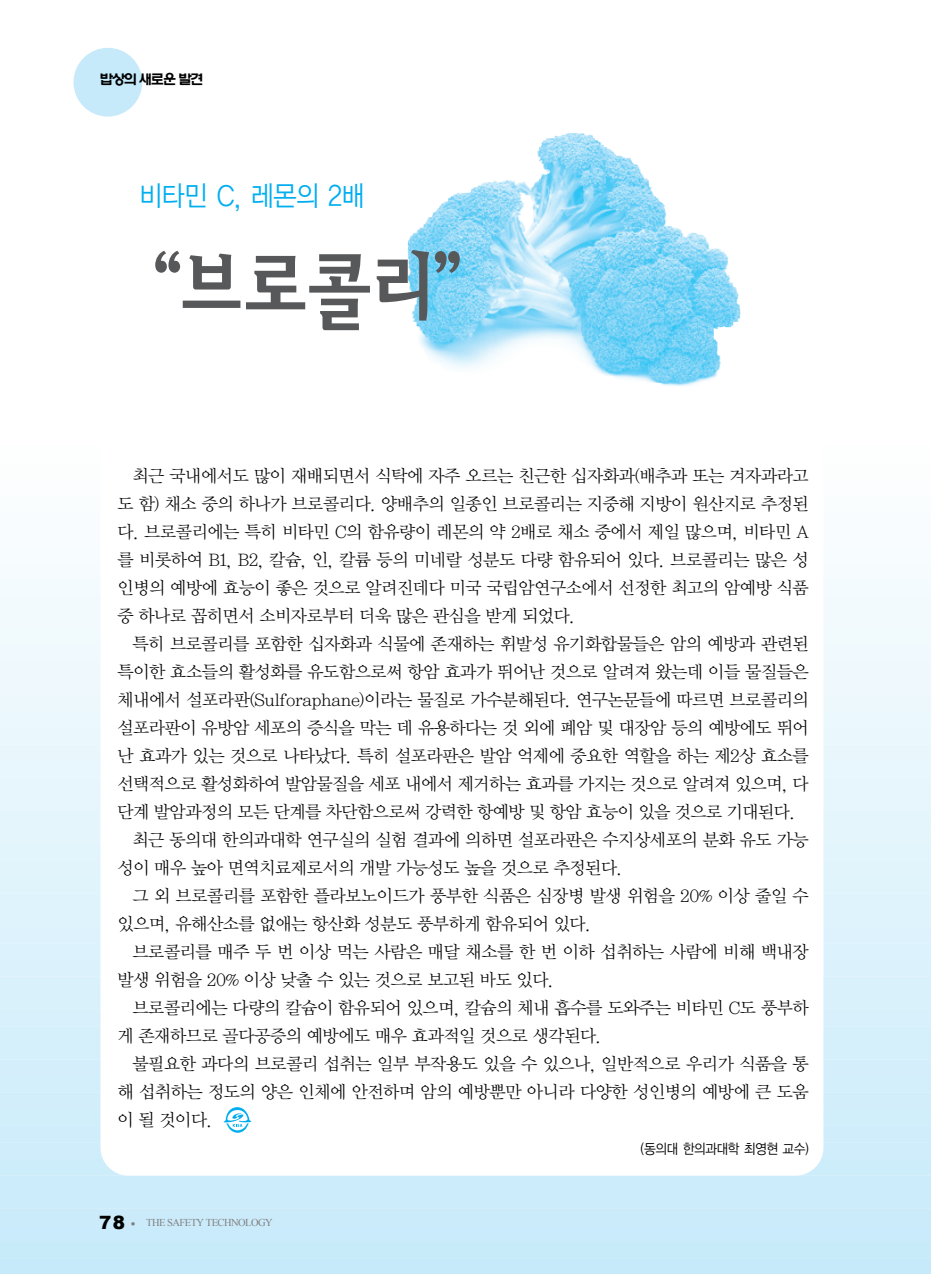
<style>
.page{position:relative;width:931px;height:1274px;background:#fff}
.page>*{position:absolute;margin:0;border:0;box-sizing:border-box;transform-origin:0 0}
.t1{font:84px "Bird M";color:#57585a;scale:.9 1}
.t2{font:28px "YGO12";letter-spacing:-.11em;color:#00aeef;scale:.9 1}
.t3{font:17.5px/28px "Y Mj O12";letter-spacing:-.095em;color:#000;text-align:justify}
.t4{font:14px "YGO12";letter-spacing:-.11em;color:#000;scale:.9 1}
.t5{font:700 14px "HY Wul Nun";letter-spacing:-.13em;color:#000}
.t6{font:10.5px "Times New Roman";letter-spacing:-.05em;color:#808080}
.s1{font-family:"Arial";font-weight:900;font-size:18.38px;color:#000}
</style>
<div class="page">
<div style="left:0;top:1258px;width:931px;height:16px;background:#c7eafa"></div>
<div style="left:0;top:1241px;width:931px;height:18px;background:#c8ebfa"></div>
<div style="left:0;top:1225px;width:931px;height:17px;background:#caebfb"></div>
<div style="left:0;top:1208px;width:931px;height:18px;background:#cbebfb"></div>
<div style="left:0;top:1192px;width:931px;height:17px;background:#ccecfb"></div>
<div style="left:0;top:1175px;width:931px;height:18px;background:#cdecfb"></div>
<div style="left:0;top:1158px;width:931px;height:18px;background:#ceedfb"></div>
<div style="left:0;top:1142px;width:931px;height:17px;background:#cfedfb"></div>
<div style="left:0;top:1125px;width:931px;height:18px;background:#d0edfb"></div>
<div style="left:0;top:1109px;width:931px;height:17px;background:#d1eefb"></div>
<div style="left:0;top:1092px;width:931px;height:18px;background:#d2eefb"></div>
<div style="left:0;top:1076px;width:931px;height:17px;background:#d3effb"></div>
<div style="left:0;top:1059px;width:931px;height:18px;background:#d4effb"></div>
<div style="left:0;top:1042px;width:931px;height:18px;background:#d5effb"></div>
<div style="left:0;top:1026px;width:931px;height:17px;background:#d6f0fb"></div>
<div style="left:0;top:1009px;width:931px;height:18px;background:#d7f0fb"></div>
<div style="left:0;top:993px;width:931px;height:17px;background:#d8f1fb"></div>
<div style="left:0;top:976px;width:931px;height:18px;background:#d9f1fb"></div>
<div style="left:0;top:959px;width:931px;height:18px;background:#dbf2fc"></div>
<div style="left:0;top:943px;width:931px;height:18px;background:#dcf2fc"></div>
<div style="left:0;top:926px;width:931px;height:18px;background:#ddf2fc"></div>
<div style="left:0;top:910px;width:931px;height:17px;background:#def3fc"></div>
<div style="left:0;top:893px;width:931px;height:18px;background:#dff3fc"></div>
<div style="left:0;top:877px;width:931px;height:17px;background:#e0f4fc"></div>
<div style="left:0;top:860px;width:931px;height:18px;background:#e1f4fc"></div>
<div style="left:0;top:843px;width:931px;height:18px;background:#e2f4fc"></div>
<div style="left:0;top:827px;width:931px;height:18px;background:#e4f5fc"></div>
<div style="left:0;top:810px;width:931px;height:18px;background:#e5f5fc"></div>
<div style="left:0;top:794px;width:931px;height:17px;background:#e6f6fc"></div>
<div style="left:0;top:777px;width:931px;height:18px;background:#e7f6fd"></div>
<div style="left:0;top:761px;width:931px;height:17px;background:#e8f6fd"></div>
<div style="left:0;top:744px;width:931px;height:18px;background:#e9f7fd"></div>
<div style="left:0;top:727px;width:931px;height:18px;background:#eaf7fd"></div>
<div style="left:0;top:711px;width:931px;height:17px;background:#ebf8fd"></div>
<div style="left:0;top:694px;width:931px;height:18px;background:#edf8fd"></div>
<div style="left:0;top:678px;width:931px;height:17px;background:#eef8fd"></div>
<div style="left:0;top:661px;width:931px;height:18px;background:#eff9fd"></div>
<div style="left:0;top:645px;width:931px;height:17px;background:#f0f9fd"></div>
<div style="left:0;top:628px;width:931px;height:18px;background:#f1fafd"></div>
<div style="left:0;top:611px;width:931px;height:18px;background:#f2fafd"></div>
<div style="left:0;top:595px;width:931px;height:17px;background:#f3fafe"></div>
<div style="left:0;top:578px;width:931px;height:18px;background:#f4fbfe"></div>
<div style="left:0;top:562px;width:931px;height:17px;background:#f6fbfe"></div>
<div style="left:0;top:545px;width:931px;height:18px;background:#f7fcfe"></div>
<div style="left:0;top:529px;width:931px;height:17px;background:#f8fcfe"></div>
<div style="left:0;top:512px;width:931px;height:18px;background:#f9fcfe"></div>
<div style="left:0;top:495px;width:931px;height:18px;background:#fafdfe"></div>
<div style="left:0;top:479px;width:931px;height:17px;background:#fbfdfe"></div>
<div style="left:101px;top:140px;width:722px;height:1036px;background:#fff;border-radius:28px"></div>
<div style="left:74px;top:48px;width:68px;height:69px;background:#c6eafa;border-radius:50%"></div>
<img style="left:408px;top:133px;width:332px;height:253px">
<svg style="left:223px;top:1107px;width:29px;height:26px"></svg>
<p class="t5" style="left:99px;top:74px;width:106px">밥상의 새로운 발견</p>
<h2 class="t2" style="left:138px;top:183px;width:254px">비타민 C, 레몬의 2배</h2>
<h1 class="t1" style="left:110px;top:252px;width:441px">“브로콜리”</h1>
<p class="t3" style="left:117px;top:463px;width:694px;text-indent:15px">최근 국내에서도 많이 재배되면서 식탁에 자주 오르는 친근한 십자화과(배추과 또는 겨자과라고 도 함) 채소 중의 하나가 브로콜리다. 양배추의 일종인 브로콜리는 지중해 지방이 원산지로 추정된 다. 브로콜리에는 특히 비타민 C의 함유량이 레몬의 약 2배로 채소 중에서 제일 많으며, 비타민 A 를 비롯하여 B1, B2, 칼슘, 인, 칼륨 등의 미네랄 성분도 다량 함유되어 있다. 브로콜리는 많은 성 인병의 예방에 효능이 좋은 것으로 알려진데다 미국 국립암연구소에서 선정한 최고의 암예방 식품 중 하나로 꼽히면서 소비자로부터 더욱 많은 관심을 받게 되었다.</p>
<p class="t3" style="left:132px;top:631px;width:679px">특히 브로콜리를 포함한 십자화과 식물에 존재하는 휘발성 유기화합물들은 암의 예방과 관련된</p>
<p class="t3" style="left:117px;top:659px;width:694px">특이한 효소들의 활성화를 유도함으로써 항암 효과가 뛰어난 것으로 알려져 왔는데 이들 물질들은</p>
<p class="t3" style="left:117px;top:687px;width:694px">체내에서 설포라판(Sulforaphane)이라는 물질로 가수분해된다. 연구논문들에 따르면 브로콜리의</p>
<p class="t3" style="left:117px;top:715px;width:694px">설포라판이 유방암 세포의 증식을 막는 데 유용하다는 것 외에 폐암 및 대장암 등의 예방에도 뛰어</p>
<p class="t3" style="left:117px;top:743px;width:694px">난 효과가 있는 것으로 나타났다. 특히 설포라판은 발암 억제에 중요한 역할을 하는 제2상 효소를</p>
<p class="t3" style="left:117px;top:771px;width:694px">선택적으로 활성화하여 발암물질을 세포 내에서 제거하는 효과를 가지는 것으로 알려져 있으며, 다</p>
<p class="t3" style="left:117px;top:799px;width:681px">단계 발암과정의 모든 단계를 차단함으로써 강력한 항예방 및 항암 효능이 있을 것으로 기대된다.</p>
<p class="t3" style="left:132px;top:827px;width:679px">최근 동의대 한의과대학 연구실의 실험 결과에 의하면 설포라판은 수지상세포의 분화 유도 가능</p>
<p class="t3" style="left:117px;top:855px;width:508px">성이 매우 높아 면역치료제로서의 개발 가능성도 높을 것으로 추정된다.</p>
<p class="t3" style="left:132px;top:883px;width:679px">그 외 브로콜리를 포함한 플라보노이드가 풍부한 식품은 심장병 발생 위험을 20% 이상 줄일 수</p>
<p class="t3" style="left:117px;top:911px;width:476px">있으며, 유해산소를 없애는 항산화 성분도 풍부하게 함유되어 있다.</p>
<p class="t3" style="left:132px;top:939px;width:679px">브로콜리를 매주 두 번 이상 먹는 사람은 매달 채소를 한 번 이하 섭취하는 사람에 비해 백내장</p>
<p class="t3" style="left:117px;top:967px;width:439px">발생 위험을 20% 이상 낮출 수 있는 것으로 보고된 바도 있다.</p>
<p class="t3" style="left:132px;top:995px;width:679px">브로콜리에는 다량의 칼슘이 함유되어 있으며, 칼슘의 체내 흡수를 도와주는 비타민 C도 풍부하</p>
<p class="t3" style="left:117px;top:1023px;width:487px">게 존재하므로 골다공증의 예방에도 매우 효과적일 것으로 생각된다.</p>
<p class="t3" style="left:132px;top:1051px;width:679px">불필요한 과다의 브로콜리 섭취는 일부 부작용도 있을 수 있으나, 일반적으로 우리가 식품을 통</p>
<p class="t3" style="left:117px;top:1079px;width:694px">해 섭취하는 정도의 양은 인체에 안전하며 암의 예방뿐만 아니라 다양한 성인병의 예방에 큰 도움</p>
<p class="t3" style="left:117px;top:1107px;width:98px">이 될 것이다.</p>
<p class="t4" style="left:640px;top:1143px;width:189px">(동의대 한의과대학 최영현 교수)</p>
<p class="t6" style="left:99px;top:1217px;width:175px"><span class="s1">78</span> THE SAFETY TECHNOLOGY</p>
</div>
